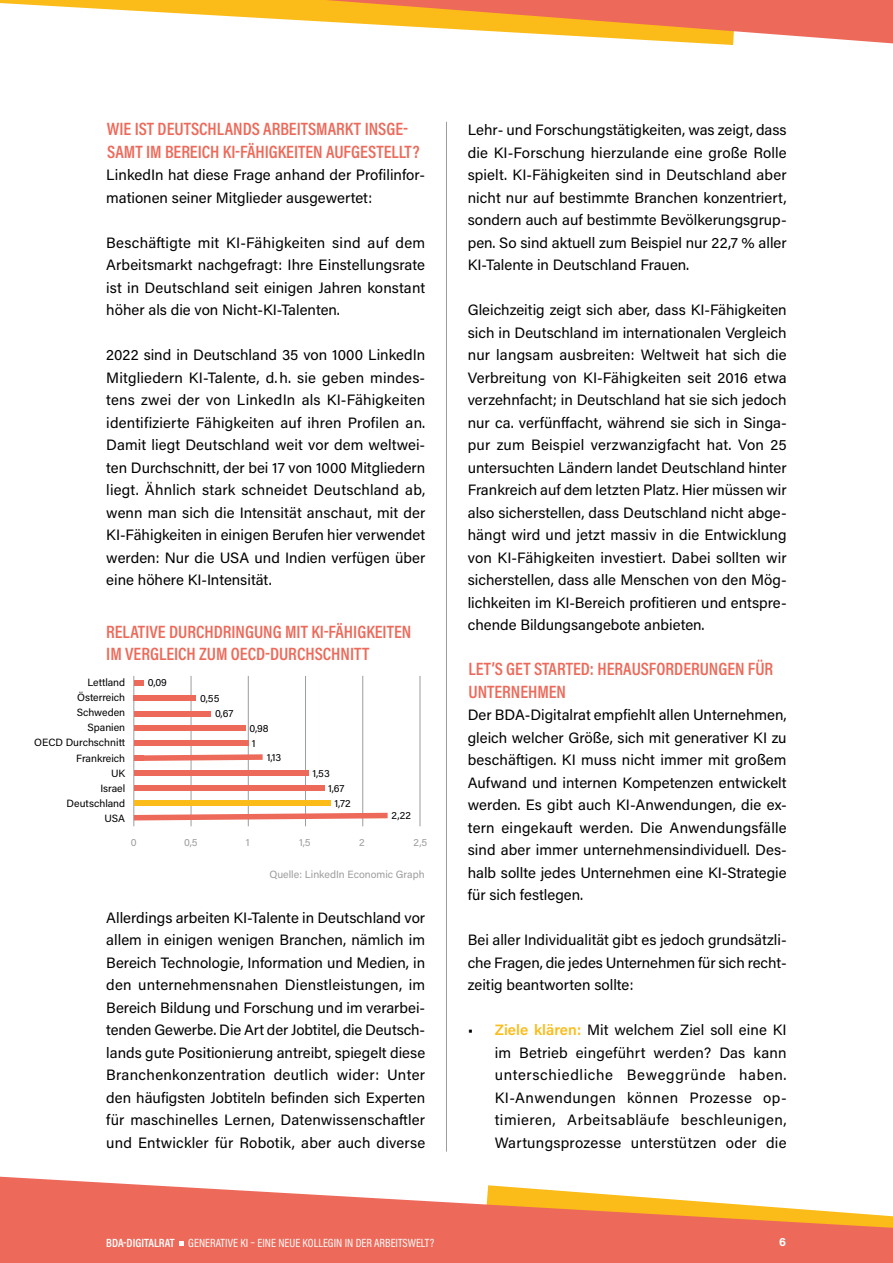
<style>
.page{position:relative;width:893px;height:1263px;background:#fff}
.page>*{position:absolute;margin:0;border:0;box-sizing:border-box;transform-origin:0 0}
.t1{font:600 18px/22.5px "Acumin Pro Cond";color:#ed6a5a}
.Fließtext{font:15px/22.5px "Acumin Pro";color:#000;text-align:justify}
.t2{font:12px "Acumin Pro Cond";color:#fff}
.t3{font:700 12px "Acumin Pro";color:#fff}
.t4{font:10.5px/15px "Acumin Pro";color:#000}
.Fussnote{font:10.5px "Acumin Pro";color:#9c9d9d}
.s1{font-weight:600;color:#fbbc19}
.s2{font-weight:600}
</style>
<div class="page">
<hr style="left:446px;top:122px;width:1px;height:1029px;background:#9c9d9d">
<hr style="left:133px;top:676px;width:1px;height:150px;background:#9c9d9d">
<hr style="left:191px;top:676px;width:1px;height:150px;background:#9c9d9d">
<hr style="left:248px;top:676px;width:1px;height:150px;background:#9c9d9d">
<hr style="left:305px;top:676px;width:1px;height:150px;background:#9c9d9d">
<hr style="left:362px;top:676px;width:1px;height:150px;background:#9c9d9d">
<hr style="left:420px;top:676px;width:1px;height:150px;background:#9c9d9d">
<div style="left:134px;top:680px;width:10px;height:6px;background:#ed6a5a"></div>
<div style="left:134px;top:696px;width:62px;height:5px;background:#ed6a5a"></div>
<div style="left:134px;top:711px;width:77px;height:5px;background:#ed6a5a"></div>
<div style="left:134px;top:726px;width:111px;height:5px;background:#ed6a5a"></div>
<div style="left:134px;top:740px;width:114px;height:6px;background:#ed6a5a"></div>
<svg style="left:134px;top:754px;width:129px;height:7px"></svg>
<div style="left:134px;top:770px;width:174px;height:6px;background:#ed6a5a"></div>
<div style="left:134px;top:785px;width:190px;height:6px;background:#ed6a5a"></div>
<div style="left:134px;top:800px;width:196px;height:5px;background:#fbbc19"></div>
<svg style="left:134px;top:813px;width:254px;height:7px;background:#f08a7e"></svg>
<svg style="left:0;top:1176px;width:893px;height:87px;fill:#ed6a5a"></svg>
<svg style="left:179px;top:1241px;width:5px;height:5px"></svg>
<svg style="left:0;top:0;width:893px;height:45px"></svg>
<h2 class="t1" style="left:107px;top:117px;width:314px">WIE IST DEUTSCHLANDS ARBEITSMARKT INSGE-<br>SAMT IM BEREICH KI-FÄHIGKEITEN AUFGESTELLT?</h2>
<p class="Fließtext" style="left:106px;top:163px;width:320px">LinkedIn hat diese Frage anhand der Profilinfor&shy;mationen seiner Mitglieder ausgewertet:</p>
<p class="Fließtext" style="left:106px;top:230px;width:320px">Beschäftigte mit KI-Fähigkeiten sind auf dem Arbeitsmarkt nachgefragt: Ihre Einstellungsrate ist in Deutschland seit einigen Jahren konstant höher als die von Nicht-KI-Talenten.</p>
<p class="Fließtext" style="left:106px;top:343px;width:320px">2022 sind in Deutschland 35 von 1000 LinkedIn Mitgliedern KI-Talente, d. h. sie geben mindes&shy;tens zwei der von LinkedIn als KI-Fähigkeiten identifizierte Fähigkeiten auf ihren Profilen an.<br>Damit liegt Deutschland weit vor dem weltwei&shy;ten Durchschnitt, der bei 17 von 1000 Mitgliedern liegt. Ähnlich stark schneidet Deutschland ab, wenn man sich die Intensität anschaut, mit der KI-Fähigkeiten in einigen Berufen hier verwendet werden: Nur die USA und Indien verfügen über eine höhere KI-Intensität.</p>
<p class="t1" style="left:106px;top:620px;width:307px">RELATIVE DURCHDRINGUNG MIT KI-FÄHIGKEITEN<br>IM VERGLEICH ZUM OECD-DURCHSCHNITT</p>
<p class="t4" style="left:34px;top:675px;width:93px;text-align:right">Lettland<br>Österreich<br>Schweden<br>Spanien<br>OECD Durchschnitt<br>Frankreich<br>UK<br>Israel<br>Deutschland<br>USA</p>
<p class="t4" style="left:148px;top:675px;width:21px">0,09</p>
<p class="t4" style="left:215px;top:691px;width:20px;text-indent:-15px">0,55<br>0,67</p>
<p class="t4" style="left:250px;top:720px;width:21px">0,98<br>1</p>
<p class="t4" style="left:267px;top:749px;width:16px">1,13</p>
<p class="t4" style="left:312px;top:765px;width:19px">1,53</p>
<p class="t4" style="left:328px;top:780px;width:18px">1,67</p>
<p class="t4" style="left:335px;top:795px;width:18px">1,72</p>
<p class="t4" style="left:392px;top:808px;width:21px">2,22</p>
<p class="Fussnote" style="left:131px;top:835px;width:7px">0</p>
<p class="Fussnote" style="left:184px;top:835px;width:15px">0,5</p>
<p class="Fussnote" style="left:246px;top:835px;width:5px">1</p>
<p class="Fussnote" style="left:299px;top:835px;width:13px">1,5</p>
<p class="Fussnote" style="left:359px;top:835px;width:7px">2</p>
<p class="Fussnote" style="left:413px;top:835px;width:15px">2,5</p>
<p class="Fussnote" style="left:270px;top:867px;width:157px">Quelle: LinkedIn Economic Graph</p>
<p class="Fließtext" style="left:106px;top:905px;width:321px">Allerdings arbeiten KI-Talente in Deutschland vor allem in einigen wenigen Branchen, nämlich im Bereich Technologie, Information und Medien, in den unternehmensnahen Dienstleistungen, im Bereich Bildung und Forschung und im verarbei&shy;tenden Gewerbe. Die Art der Jobtitel, die Deutsch&shy;lands gute Positionierung antreibt, spiegelt diese Branchenkonzentration deutlich wider: Unter den häufigsten Jobtiteln befinden sich Experten für maschinelles Lernen, Datenwissenschaftler und Entwickler für Robotik, aber auch diverse</p>
<p class="Fließtext" style="left:468px;top:118px;width:321px">Lehr- und Forschungstätigkeiten, was zeigt, dass die KI-Forschung hierzulande eine große Rolle spielt. KI-Fähigkeiten sind in Deutschland aber nicht nur auf bestimmte Branchen konzentriert, sondern auch auf bestimmte Bevölkerungsgrup&shy;pen. So sind aktuell zum Beispiel nur 22,7 % aller KI-Talente in Deutschland Frauen.</p>
<p class="Fließtext" style="left:468px;top:298px;width:320px">Gleichzeitig zeigt sich aber, dass KI-Fähigkeiten sich in Deutschland im internationalen Vergleich nur langsam ausbreiten: Weltweit hat sich die Verbreitung von KI-Fähigkeiten seit 2016 etwa verzehnfacht; in Deutschland hat sie sich jedoch nur ca. verfünffacht, während sie sich in Singa&shy;pur zum Beispiel verzwanzigfacht hat. Von 25 untersuchten Ländern landet Deutschland hinter Frankreich auf dem letzten Platz. Hier müssen wir also sicherstellen, dass Deutschland nicht abge&shy;hängt wird und jetzt massiv in die Entwicklung von KI-Fähigkeiten investiert. Dabei sollten wir sicherstellen, dass alle Menschen von den Mög&shy;lichkeiten im KI-Bereich profitieren und entspre&shy;chende Bildungsangebote anbieten.</p>
<h2 class="t1" style="left:468px;top:657px;width:306px">LET’S GET STARTED: HERAUSFORDERUNGEN FÜR<br>UNTERNEHMEN</h2>
<p class="Fließtext" style="left:468px;top:703px;width:321px">Der BDA-Digitalrat empfiehlt allen Unternehmen, gleich welcher Größe, sich mit generativer KI zu beschäftigen. KI muss nicht immer mit großem Aufwand und internen Kompetenzen entwickelt werden. Es gibt auch KI-Anwendungen, die ex&shy;tern eingekauft werden. Die Anwendungsfälle sind aber immer unternehmensindividuell. Des&shy;halb sollte jedes Unternehmen eine KI-Strategie für sich festlegen.</p>
<p class="Fließtext" style="left:468px;top:928px;width:320px">Bei aller Individualität gibt es jedoch grundsätzli&shy;che Fragen, die jedes Unternehmen für sich recht&shy;zeitig beantworten sollte:</p>
<p class="Fließtext" style="left:495px;top:1018px;width:293px;text-indent:-27px">• <span class="s1">Ziele klären:</span> Mit welchem Ziel soll eine KI im Betrieb eingeführt werden? Das kann unterschiedliche Beweggründe haben.<br>KI-Anwendungen können Prozesse op&shy;timieren, Arbeitsabläufe beschleunigen, Wartungsprozesse unterstützen oder die</p>
<p class="t2" style="left:106px;top:1235px;width:329px"><span class="s2">BDA-DIGITALRAT</span> GENERATIVE KI – EINE NEUE KOLLEGIN IN DER ARBEITSWELT?</p>
<p class="t3" style="left:779px;top:1234px;width:8px">6</p>
</div>
